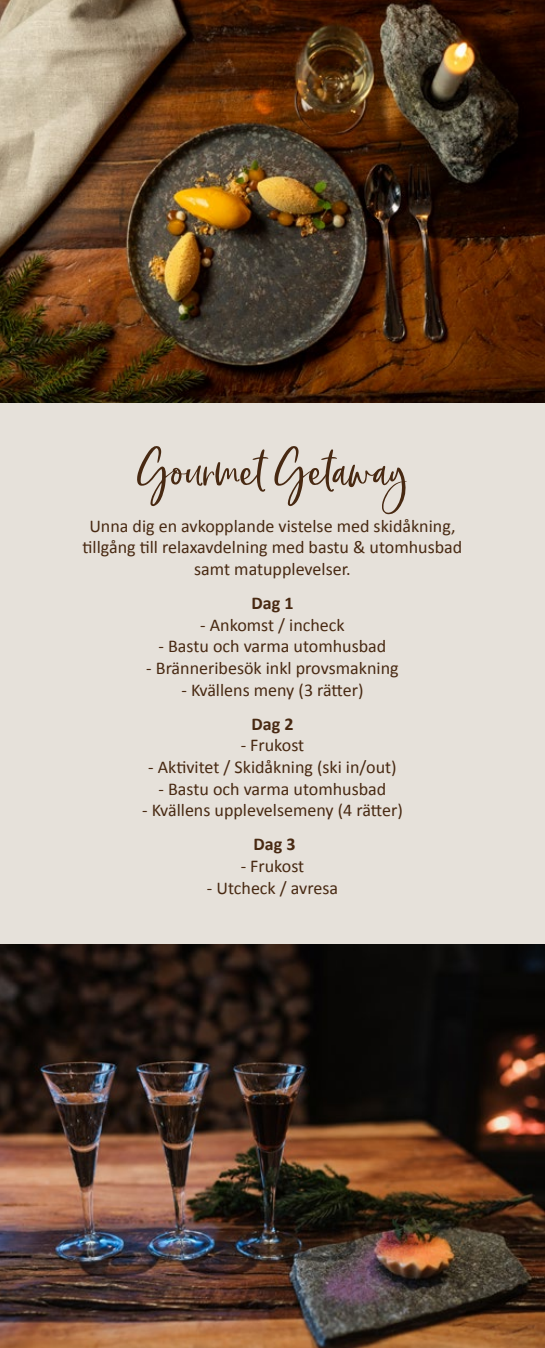
<style>
.page{position:relative;width:545px;height:1348px;background:#fff}
.page>*{position:absolute;margin:0;border:0;box-sizing:border-box;transform-origin:0 0}
.t1{font:72px "Chinup Buttercup";color:#482912}
.t2{font:18px/21.6px "Calibri";color:#482912;text-align:center}
.t3{font:700 18px "Calibri";color:#482912}
</style>
<div class="page">
<img style="left:0;top:0;width:544px;height:404px">
<div style="left:0;top:404px;width:544px;height:540px;background:#e6e1da"></div>
<img style="left:0;top:944px;width:544px;height:404px">
<h1 class="t1" style="left:138px;top:431px;width:270px">Gourmet Getaway</h1>
<p class="t2" style="left:83px;top:514px;width:381px">Unna dig en avkopplande vistelse med skidåkning, tillgång till relaxavdelning med bastu &amp; utomhusbad samt matupplevelser.</p>
<p class="t3" style="left:251px;top:590px;width:43px">Dag 1</p>
<p class="t2" style="left:200px;top:613px;width:146px">- Ankomst / incheck</p>
<p class="t2" style="left:158px;top:635px;width:229px">- Bastu och varma utomhusbad</p>
<p class="t2" style="left:146px;top:657px;width:253px">- Bränneribesök inkl provsmakning</p>
<p class="t2" style="left:181px;top:678px;width:183px">- Kvällens meny (3 rätter)</p>
<p class="t3" style="left:251px;top:711px;width:43px">Dag 2</p>
<p class="t2" style="left:240px;top:734px;width:65px">- Frukost</p>
<p class="t2" style="left:148px;top:756px;width:250px">- Aktivitet / Skidåkning (ski in/out)</p>
<p class="t2" style="left:158px;top:777px;width:229px">- Bastu och varma utomhusbad</p>
<p class="t2" style="left:142px;top:799px;width:262px">- Kvällens upplevelsemeny (4 rätter)</p>
<p class="t3" style="left:253px;top:832px;width:43px">Dag 3</p>
<p class="t2" style="left:240px;top:855px;width:65px">- Frukost</p>
<p class="t2" style="left:207px;top:876px;width:132px">- Utcheck / avresa</p>
</div>
